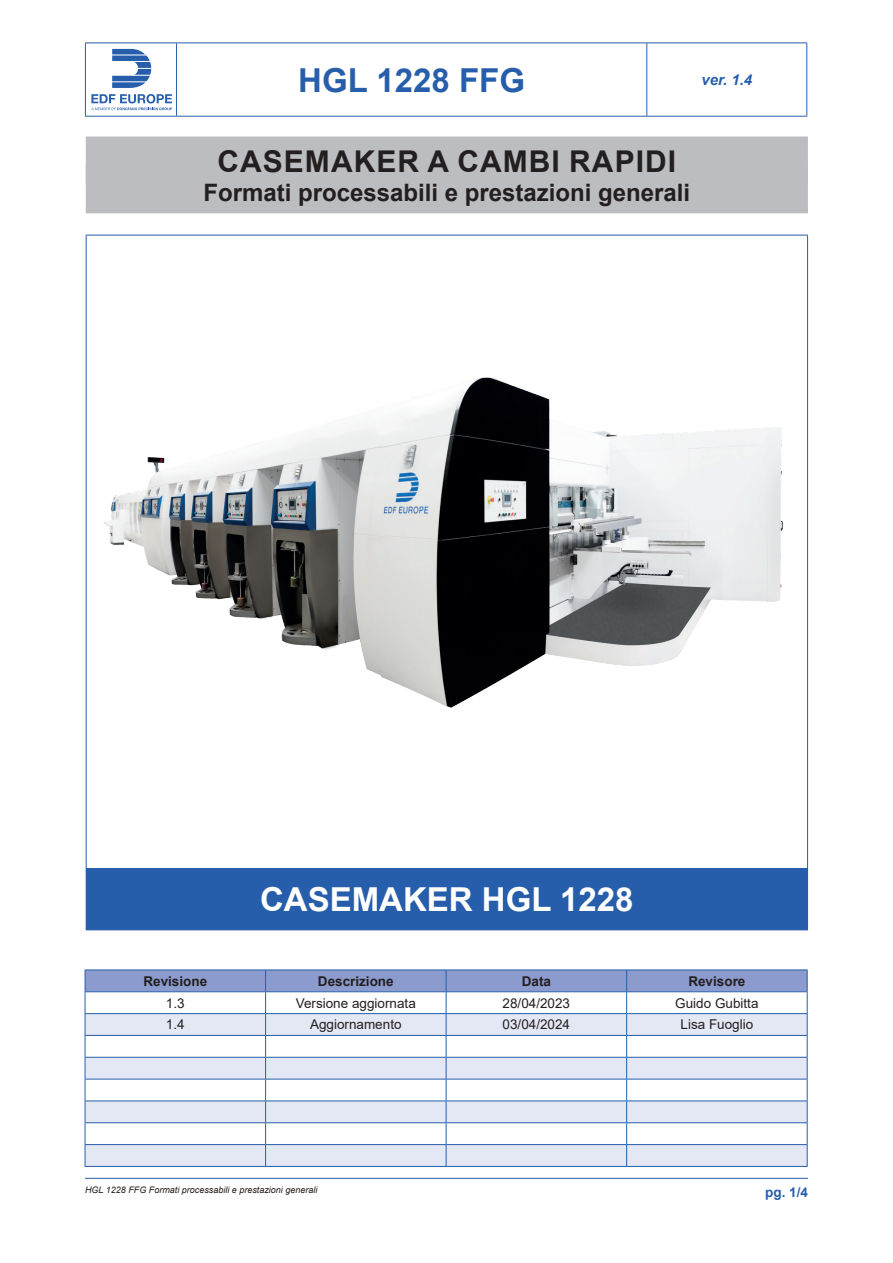
<style>
.page{position:relative;width:893px;height:1263px;background:#fff}
.page>*{position:absolute;margin:0;border:0;box-sizing:border-box;transform-origin:0 0}
.t1{font:700 33px "Arial";color:#fff}
.t2{font:700 33px "Arial";color:#275eac}
.t3{font:700 30px "Arial";letter-spacing:.035em;color:#231f20}
.t4{font:700 24px "Arial";color:#231f20}
.t5{font:italic 700 15px "Arial";color:#275eac}
.t6{font:13.5px "Arial";color:#231f20}
.t7{font:700 13.5px "Arial";color:#231f20}
.t8{font:700 13.5px "Arial";color:#275eac}
.t9{font:italic 9px "Arial";color:#241e1b}
</style>
<div class="page">
<hr style="left:85px;top:43px;width:92px;height:1px;background:#275eac">
<hr style="left:85px;top:43px;width:1px;height:73px;background:#275eac">
<hr style="left:177px;top:43px;width:470px;height:1px;background:#275eac">
<hr style="left:176px;top:43px;width:1px;height:73px;background:#275eac">
<hr style="left:647px;top:43px;width:160px;height:1px;background:#275eac">
<hr style="left:646px;top:43px;width:1px;height:73px;background:#275eac">
<hr style="left:806px;top:43px;width:1px;height:73px;background:#275eac">
<hr style="left:85px;top:116px;width:92px;height:1px;background:#275eac">
<hr style="left:177px;top:116px;width:470px;height:1px;background:#275eac">
<hr style="left:647px;top:116px;width:160px;height:1px;background:#275eac">
<svg style="left:112px;top:49px;width:39px;height:39px"></svg>
<svg style="left:91px;top:94px;width:81px;height:16px"></svg>
<div style="left:86px;top:868px;width:721px;height:62px;background:#275eac"></div>
<hr style="left:807px;top:869px;width:1px;height:60px;background:#275eac">
<hr style="left:86px;top:929px;width:722px;height:1px;background:#275eac">
<hr style="left:86px;top:235px;width:722px;height:1px;background:#275eac">
<hr style="left:86px;top:235px;width:1px;height:633px;background:#275eac">
<hr style="left:807px;top:235px;width:1px;height:633px;background:#275eac">
<hr style="left:86px;top:868px;width:722px;height:1px;background:#275eac">
<img style="left:103px;top:377px;width:680px;height:331px">
<hr style="left:85px;top:1178px;width:638px;height:1px;background:#275eac">
<hr style="left:723px;top:1178px;width:85px;height:1px;background:#275eac">
<div style="left:86px;top:136px;width:722px;height:48px;background:#bcbdc0"></div>
<div style="left:86px;top:165px;width:722px;height:48px;background:#bcbdc0"></div>
<hr style="left:85px;top:969px;width:181px;height:1px;background:#275eac">
<hr style="left:266px;top:969px;width:180px;height:1px;background:#275eac">
<hr style="left:446px;top:969px;width:181px;height:1px;background:#275eac">
<hr style="left:627px;top:969px;width:180px;height:1px;background:#275eac">
<svg style="left:85px;top:970px;width:723px;height:196px"></svg>
<hr style="left:85px;top:1166px;width:181px;height:1px;background:#275eac">
<hr style="left:266px;top:1166px;width:180px;height:1px;background:#275eac">
<hr style="left:446px;top:1166px;width:181px;height:1px;background:#275eac">
<hr style="left:627px;top:1166px;width:180px;height:1px;background:#275eac">
<h1 class="t2" style="left:298px;top:57px;width:228px">HGL 1228 FFG</h1>
<p class="t5" style="left:701px;top:70px;width:52px">ver. 1.4</p>
<h2 class="t3" style="left:217px;top:140px;width:460px">CASEMAKER A CAMBI RAPIDI</h2>
<h3 class="t4" style="left:203px;top:175px;width:488px">Formati processabili e prestazioni generali</h3>
<h1 class="t1" style="left:260px;top:876px;width:375px">CASEMAKER HGL 1228</h1>
<p class="t7" style="left:143px;top:971px;width:65px">Revisione</p>
<p class="t7" style="left:318px;top:971px;width:77px">Descrizione</p>
<p class="t7" style="left:522px;top:971px;width:31px">Data</p>
<p class="t7" style="left:688px;top:971px;width:59px">Revisore</p>
<p class="t6" style="left:166px;top:993px;width:20px">1.3</p>
<p class="t6" style="left:296px;top:993px;width:122px">Versione aggiornata</p>
<p class="t6" style="left:503px;top:993px;width:69px">28/04/2023</p>
<p class="t6" style="left:675px;top:993px;width:85px">Guido Gubitta</p>
<p class="t6" style="left:166px;top:1015px;width:20px">1.4</p>
<p class="t6" style="left:310px;top:1015px;width:93px">Aggiornamento</p>
<p class="t6" style="left:503px;top:1015px;width:69px">03/04/2024</p>
<p class="t6" style="left:680px;top:1015px;width:74px">Lisa Fuoglio</p>
<p class="t9" style="left:85px;top:1184px;width:234px">HGL 1228 FFG Formati processabili e prestazioni generali</p>
<p class="t8" style="left:765px;top:1182px;width:44px">pg. 1/4</p>
</div>
